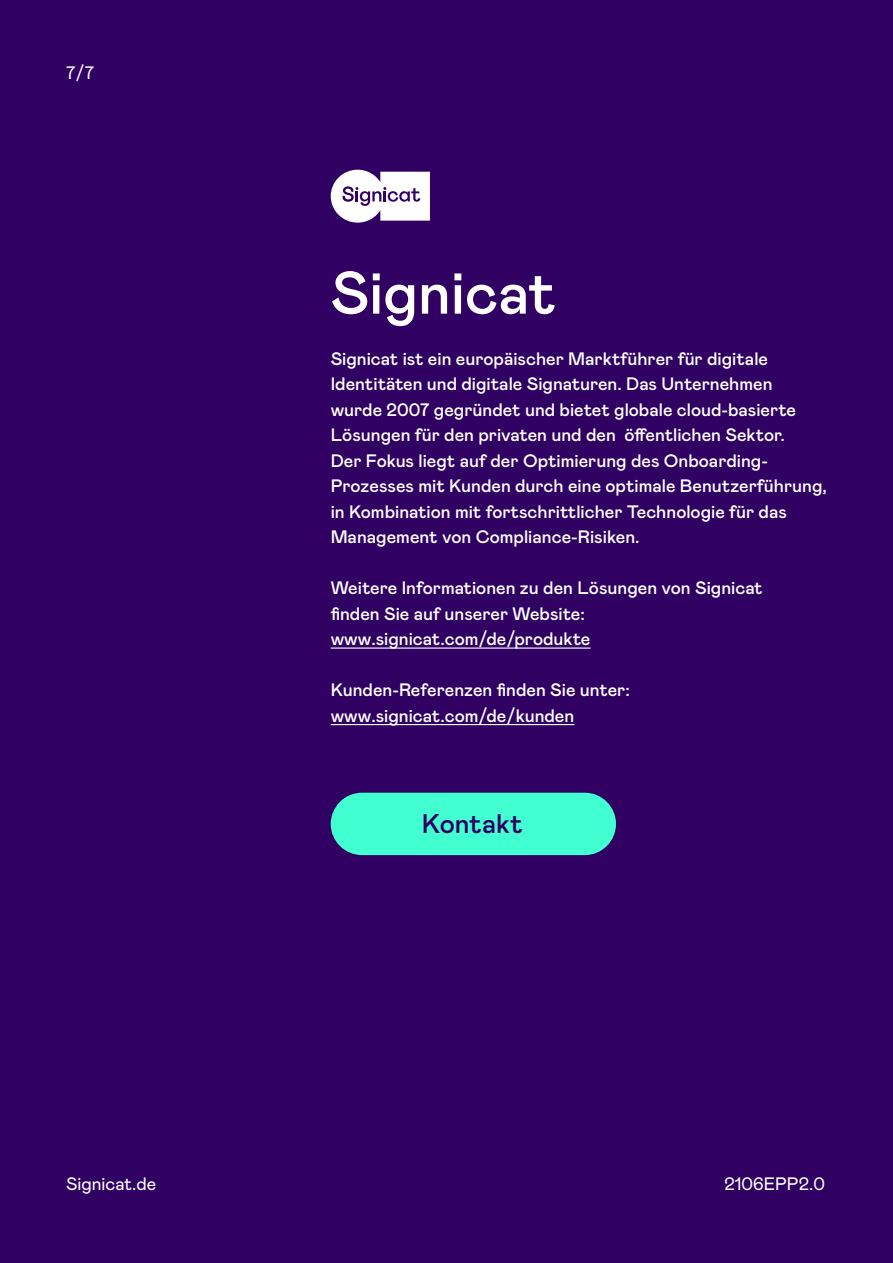
<style>
.page{position:relative;width:893px;height:1263px;background:#300062}
.page>*{position:absolute;margin:0;border:0;box-sizing:border-box;transform-origin:0 0}
.t1{font:500 60px "Mabry Pro";color:#fff}
.t2{font:500 27px "Mabry Pro";color:#300062}
.t3{font:500 18px/25.5px "Mabry Pro";color:#fff}
.t4{font:18px "Mabry Pro";color:#fff}
</style>
<div class="page">
<hr style="left:331px;top:647px;width:259px;height:2px;background:#fff">
<hr style="left:331px;top:724px;width:243px;height:1px;background:#fff">
<svg style="left:331px;top:170px;width:99px;height:53px"></svg>
<div style="left:331px;top:793px;width:285px;height:62px;background:#41ffd1;border-radius:31px"></div>
<p class="t4" style="left:66px;top:60px;width:30px">7/7</p>
<h1 class="t1" style="left:331px;top:250px;width:227px">Signicat</h1>
<p class="t3" style="left:331px;top:345px;width:498px">Signicat ist ein europäischer Marktfü hrer fü r digitale Identitäten und digitale Signaturen. Das Unternehmen wurde 2007 gegrü ndet und bietet globale cloud-basierte Lösungen fü r den privaten und den öffentlichen Sektor.<br>Der Fokus liegt auf der Optimierung des Onboarding-Prozesses mit Kunden durch eine optimale Benutzerfü hrung, in Kombination mit fortschrittlicher Technologie fü r das Management von Compliance-Risiken.</p>
<p class="t3" style="left:331px;top:574px;width:434px">Weitere Informationen zu den Lösungen von Signicat finden Sie auf unserer Website: www.signicat.com/de/produkte</p>
<p class="t3" style="left:331px;top:676px;width:301px">Kunden-Referenzen finden Sie unter: www.signicat.com/de/kunden</p>
<h2 class="t2" style="left:422px;top:805px;width:102px">Kontakt</h2>
<p class="t4" style="left:66px;top:1171px;width:92px">Signicat.de</p>
<p class="t4" style="left:724px;top:1171px;width:102px">2106EPP2.0</p>
</div>
